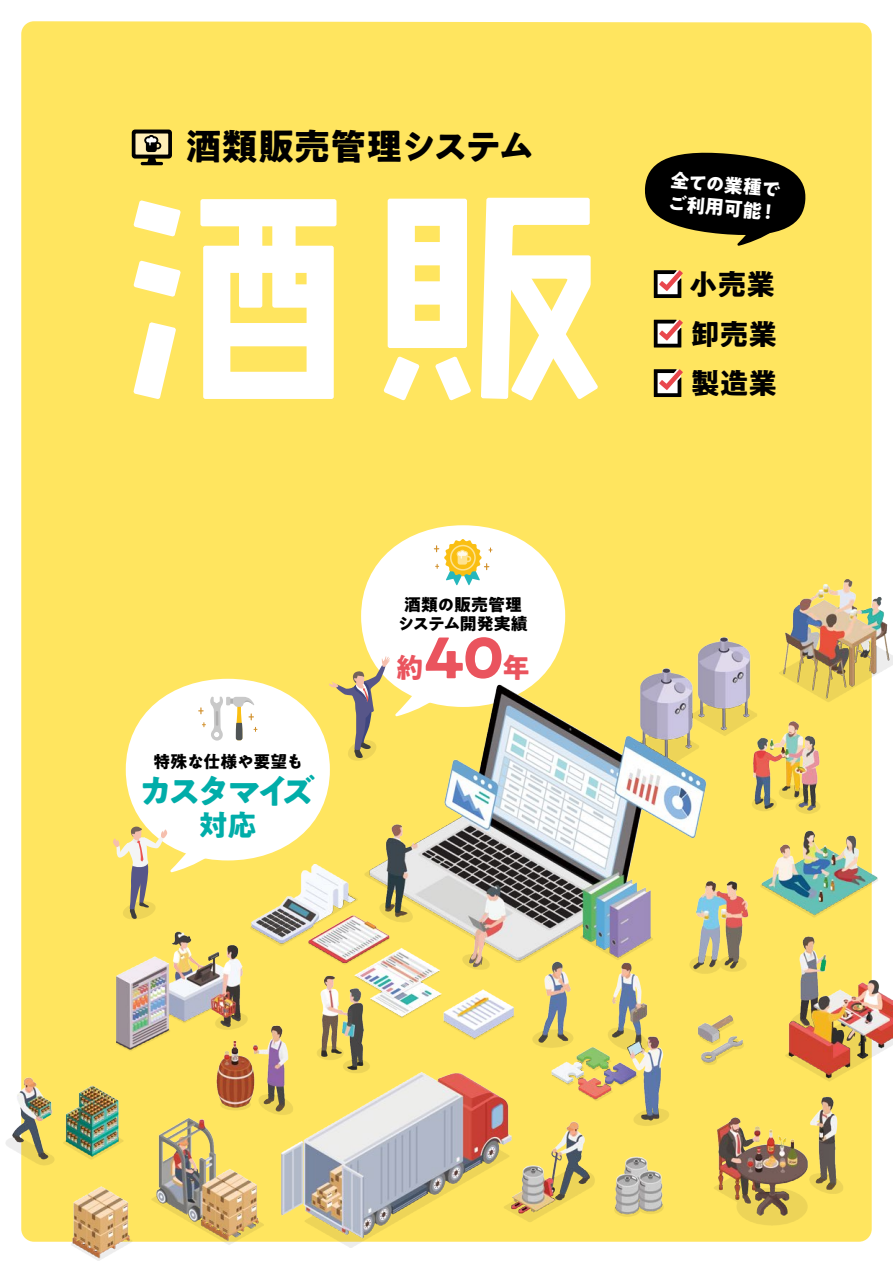
<style>
.page{position:relative;width:893px;height:1263px;background:#fff}
.page>*{position:absolute;margin:0;border:0;box-sizing:border-box;transform-origin:0 0}
.t1{font:700 36.15px "PA1 Gothic Std";color:#000}
.t2{font:700 34.05px "PA1 Gothic Std";letter-spacing:-.145em;color:#00ada9}
.t3{font:700 28.95px "PA1 Gothic Std";color:#00ada9}
.t4{font:700 28.65px "PA1 Gothic Std";color:#000}
.t5{font:700 27.6px "PA1 Gothic Std";color:#ea545e}
.t6{font:700 19.05px/23.4px "PA1 Gothic Std";color:#fff}
.t7{font:700 16.95px/19.2px "PA1 Gothic Std";color:#000;text-align:center}
.t8{font:700 16.95px "PA1 Gothic Std";letter-spacing:-.02em;color:#000}
.s1{font-size:55.35px}
</style>
<div class="page">
<div style="left:21px;top:21px;width:851px;height:559px;background:#ffe55f"></div>
<div style="left:361px;top:525px;width:204px;height:182px;background:#fff;border-radius:50%"></div>
<img style="left:6px;top:580px;width:887px;height:680px">
<svg style="left:654px;top:270px;width:29px;height:28px"></svg>
<svg style="left:654px;top:369px;width:29px;height:28px"></svg>
<svg style="left:654px;top:320px;width:29px;height:27px"></svg>
<svg style="left:643px;top:148px;width:164px;height:98px;background:#50481d"></svg>
<svg style="left:329px;top:656px;width:106px;height:105px"></svg>
<svg style="left:113px;top:826px;width:97px;height:93px"></svg>
<svg style="left:132px;top:130px;width:40px;height:35px"></svg>
<svg style="left:134px;top:200px;width:47px;height:37px"></svg>
<svg style="left:134px;top:261px;width:47px;height:36px"></svg>
<svg style="left:134px;top:322px;width:42px;height:77px"></svg>
<div style="left:200px;top:199px;width:136px;height:27px;background:#fff;border-radius:2px"></div>
<svg style="left:203px;top:226px;width:131px;height:173px"></svg>
<svg style="left:388px;top:199px;width:79px;height:149px"></svg>
<div style="left:403px;top:242px;width:46px;height:23px;background:#fff;border-radius:2px"></div>
<div style="left:403px;top:281px;width:46px;height:24px;background:#fff;border-radius:2px"></div>
<svg style="left:435px;top:356px;width:36px;height:44px"></svg>
<svg style="left:384px;top:356px;width:36px;height:44px"></svg>
<svg style="left:481px;top:198px;width:117px;height:202px"></svg>
<svg style="left:434px;top:539px;width:58px;height:46px"></svg>
<svg style="left:199px;top:696px;width:58px;height:45px"></svg>
<h1 class="t1" style="left:186px;top:123px;width:350px">酒類販売管理システム</h1>
<p class="t7" style="left:397px;top:597px;width:132px">酒類の販売管理システム開発実績</p>
<p class="t8" style="left:153px;top:751px;width:152px">特殊な仕様や要望も</p>
<h2 class="t2" style="left:139px;top:769px;width:178px">カスタマイズ</h2>
<h3 class="t3" style="left:199px;top:807px;width:59px">対応</h3>
<h3 class="t5" style="left:396px;top:650px;width:135px">約<span class="s1">40</span>年</h3>
<p class="t6" style="left:670px;top:170px;width:113px;rotate:5deg">全ての業種でご利用可能！</p>
<h3 class="t4" style="left:689px;top:266px;width:87px">小売業</h3>
<h3 class="t4" style="left:691px;top:316px;width:87px">卸売業</h3>
<h3 class="t4" style="left:691px;top:365px;width:87px">製造業</h3>
</div>
